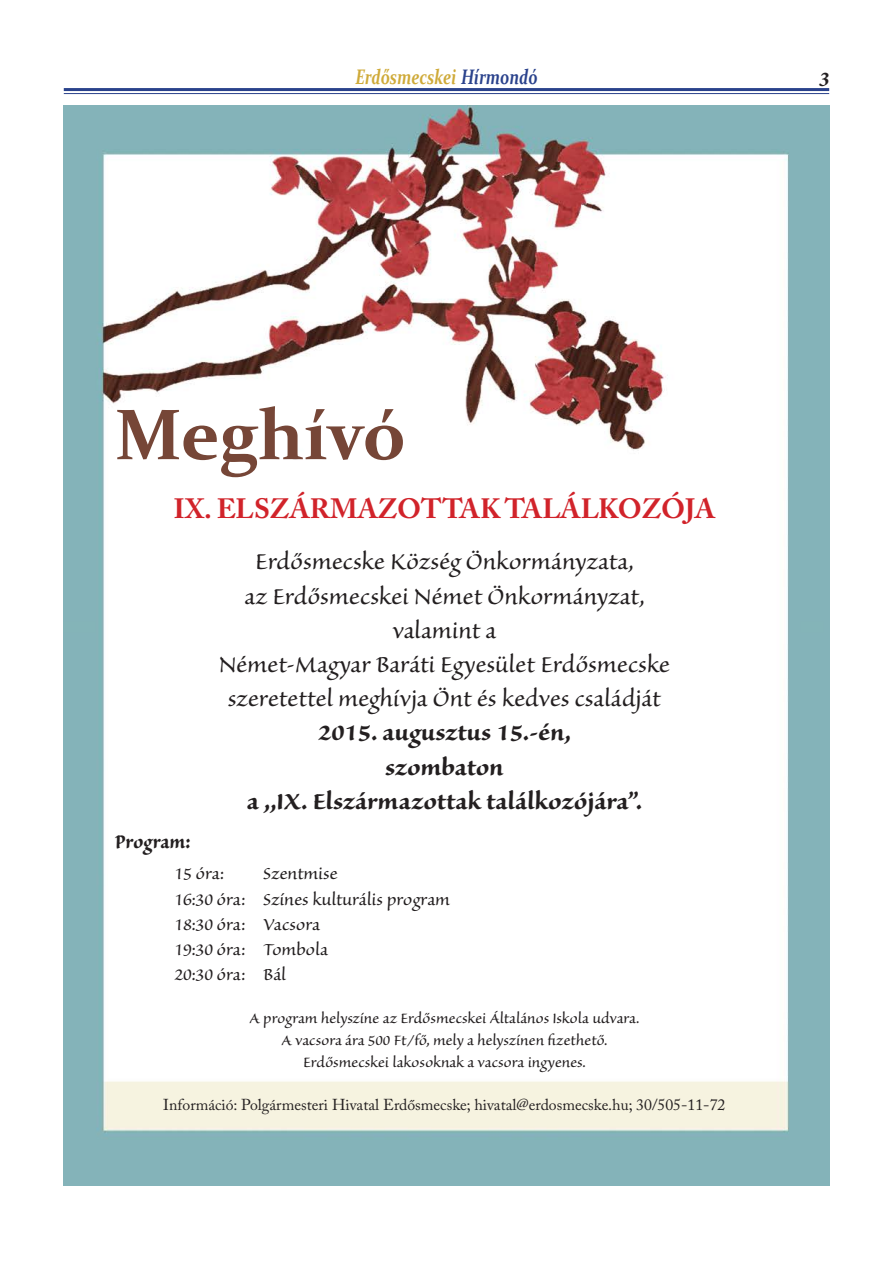
<style>
.page{position:relative;width:893px;height:1263px;background:#fff}
.page>*{position:absolute;margin:0;border:0;box-sizing:border-box;transform-origin:0 0}
.Cím_4hasáb{font:700 72px "Constantia";letter-spacing:-.01em;color:#764637}
.Szöveg{font:28.5px/34.2px "Sanvito Pro";color:#231f20;text-align:center}
.Szöveg-2{font:700 28.5px/34.2px "Sanvito Pro";color:#231f20;text-align:center}
.Szöveg-3{font:700 27.75px "Adobe Caslon Pro";color:#d1232a}
.közcím_jó{font:700 24px "Sanvito Pro";color:#231f20;scale:.9 1}
.Szöveg-4{font:21px "Sanvito Pro";color:#231f20}
.t1{font:italic 700 21px "Constantia";color:#cfaa39;scale:.75 1}
.t2{font:italic 700 21px "Minion Pro";color:#231f20}
.Szöveg-5{font:18px/21.6px "Sanvito Pro";color:#231f20;text-align:center}
.Szöveg-6{font:15.75px "Adobe Caslon Pro";color:#231f20}
.s1{color:#2a428c}
</style>
<div class="page">
<hr style="left:64px;top:88px;width:765px;height:3px;background:#2a428c">
<hr style="left:64px;top:93px;width:765px;height:1px;background:#2a428c">
<img style="left:64px;top:105px;width:765px;height:1080px">
<p class="t1" style="left:355px;top:62px;width:244px">Erdősmecskei <span class="s1">Hírmondó</span></p>
<p class="t2" style="left:819px;top:67px;width:12px">3</p>
<p class="Cím_4hasáb" style="left:115px;top:385px;width:292px">Meghívó</p>
<p class="Szöveg-3" style="left:173px;top:492px;width:543px">IX. ELSZÁRMAZOTTAK TALÁLKOZÓJA</p>
<p class="Szöveg" style="left:244px;top:545px;width:401px">Erdősmecske Község Önkormányzata, az Erdősmecskei Német Önkormányzat, valamint a</p>
<p class="Szöveg" style="left:219px;top:647px;width:453px">Német-Magyar Baráti Egyesület Erdősmecske</p>
<p class="Szöveg" style="left:228px;top:682px;width:434px">szeretettel meghívja Önt és kedves családját</p>
<p class="Szöveg-2" style="left:318px;top:716px;width:254px">2015. augusztus 15.-én,</p>
<p class="Szöveg-2" style="left:247px;top:750px;width:396px">szombaton<br>a ,,IX. Elszármazottak találkozójára”.</p>
<p class="közcím_jó" style="left:115px;top:828px;width:85px">Program:</p>
<p class="Szöveg-4" style="left:174px;top:862px;width:51px">15 óra:</p>
<p class="Szöveg-4" style="left:263px;top:862px;width:76px">Szentmise</p>
<p class="Szöveg-4" style="left:174px;top:888px;width:277px">16:30 óra: Színes kulturális program</p>
<p class="Szöveg-4" style="left:174px;top:913px;width:147px">18:30 óra: Vacsora</p>
<p class="Szöveg-4" style="left:174px;top:938px;width:155px">19:30 óra: Tombola</p>
<p class="Szöveg-4" style="left:174px;top:963px;width:113px">20:30 óra: Bál</p>
<p class="Szöveg-5" style="left:249px;top:1008px;width:391px">A program helyszíne az Erdősmecskei Általános Iskola udvara.</p>
<p class="Szöveg-5" style="left:281px;top:1029px;width:327px">A vacsora ára 500 Ft/fő, mely a helyszínen fizethető.<br>Erdősmecskei lakosoknak a vacsora ingyenes.</p>
<p class="Szöveg-6" style="left:163px;top:1095px;width:564px">Információ: Polgármesteri Hivatal Erdősmecske; hivatal@erdosmecske.hu; 30/505-11-72</p>
</div>
